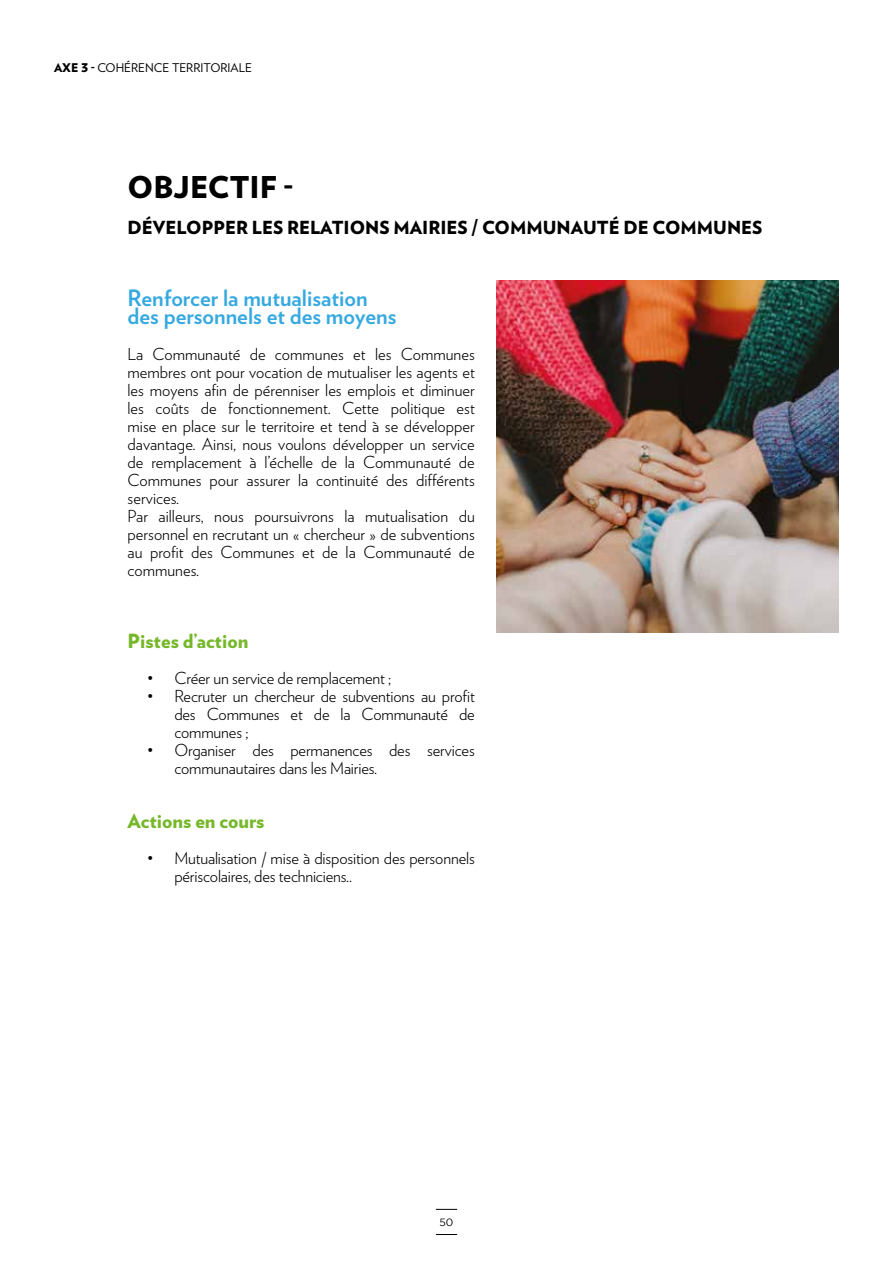
<style>
.page{position:relative;width:893px;height:1263px;background:#fff}
.page>*{position:absolute;margin:0;border:0;box-sizing:border-box;transform-origin:0 0}
.t1{font:900 30px "Verlag";color:#000}
.t2{font:700 22.5px/18px "Verlag";color:#36a9e1}
.t3{font:900 19.5px "Verlag";color:#76b82a}
.t4{font:900 18px "Verlag";color:#000}
.t5{font:300 16.5px/18px "Verlag";color:#000}
.t6{font:12px "Verlag";color:#000}
.t7{font:10.5px "Gotham";color:#000}
.s1{font-weight:900}
</style>
<div class="page">
<svg style="left:436px;top:1234px;width:21px;height:1px"></svg>
<svg style="left:436px;top:1209px;width:21px;height:1px"></svg>
<img style="left:496px;top:281px;width:343px;height:351px">
<p class="t6" style="left:54px;top:58px;width:199px"><span class="s1">AXE 3 -</span> COHÉRENCE TERRITORIALE</p>
<h1 class="t1" style="left:128px;top:162px;width:167px">OBJECTIF -</h1>
<p class="t4" style="left:128px;top:213px;width:636px">DÉVELOPPER LES RELATIONS MAIRIES / COMMUNAUTÉ DE COMMUNES</p>
<h2 class="t2" style="left:128px;top:288px;width:270px">Renforcer la mutualisation des personnels et des moyens</h2>
<p class="t5" style="left:128px;top:344px;width:349px">La Communauté de communes et les Communes membres ont pour vocation de mutualiser les agents et les moyens afin de pérenniser les emplois et diminuer les coûts de fonctionnement. Cette politique est mise en place sur le territoire et tend à se développer davantage. Ainsi, nous voulons développer un service de remplacement à l’échelle de la Communauté de Communes pour assurer la continuité des différents services.<br>Par ailleurs, nous poursuivrons la mutualisation du personnel en recrutant un « chercheur » de subventions au profit des Communes et de la Communauté de communes.</p>
<p class="t3" style="left:128px;top:625px;width:122px">Pistes d’action</p>
<p class="t5" style="left:147px;top:668px;width:245px">• Créer un service de remplacement ;</p>
<p class="t5" style="left:174px;top:686px;width:302px;text-align:justify;text-indent:-27px">• Recruter un chercheur de subventions au profit des Communes et de la Communauté de communes ;</p>
<p class="t5" style="left:174px;top:740px;width:302px;text-indent:-27px">• Organiser des permanences des services communautaires dans les Mairies.</p>
<p class="t3" style="left:128px;top:805px;width:138px">Actions en cours</p>
<p class="t5" style="left:174px;top:848px;width:302px;text-indent:-27px">• Mutualisation / mise à disposition des personnels périscolaires, des techniciens..</p>
<p class="t7" style="left:439px;top:1216px;width:15px">50</p>
</div>
